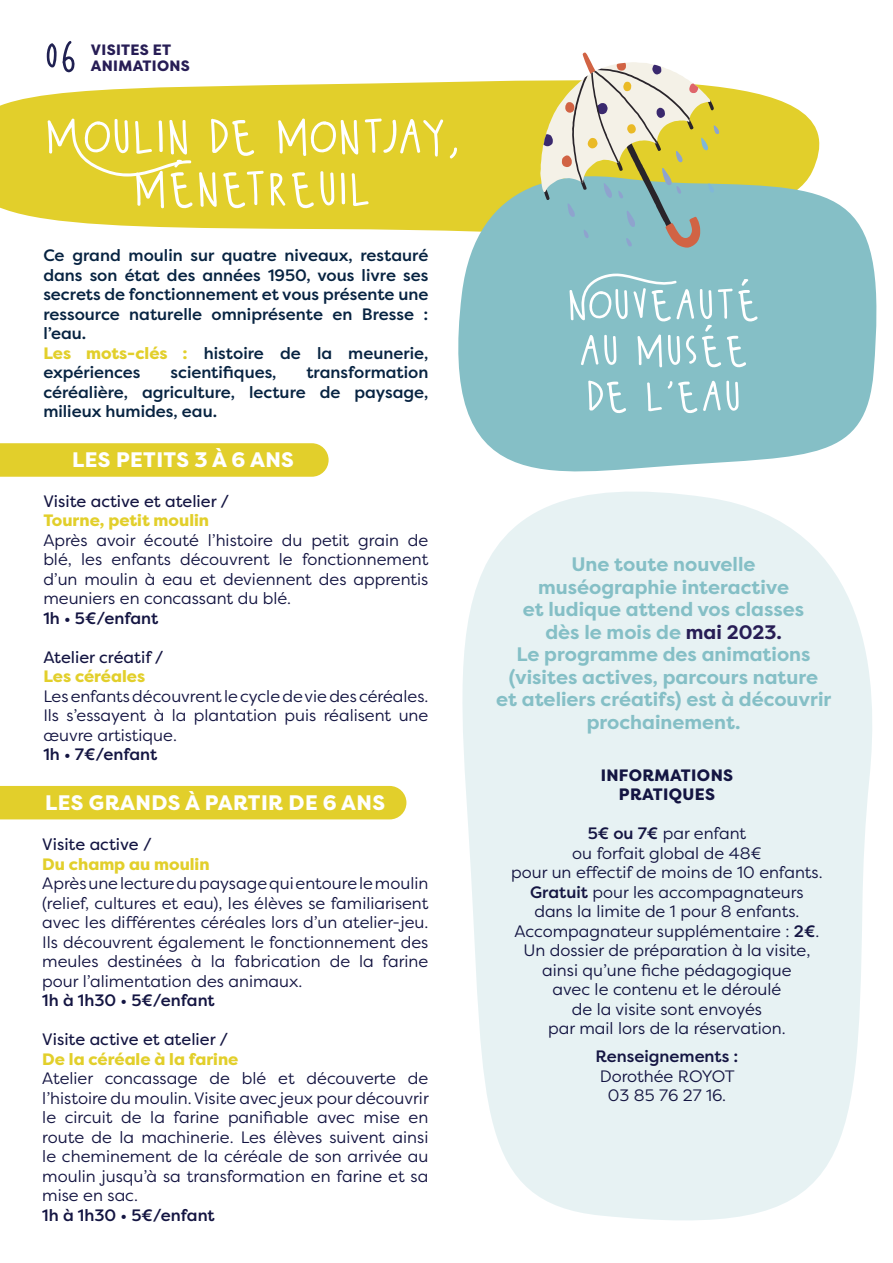
<style>
.page{position:relative;width:893px;height:1263px;background:#fff}
.page>*{position:absolute;margin:0;border:0;box-sizing:border-box;transform-origin:0 0}
.t1{font:69.75px/52.2px "Wildy Sans";letter-spacing:-.05em;color:#fff;text-align:center}
.t2{font:62.1px "Wildy Sans";color:#202152}
.t3{font:61.05px/45.8px "Wildy Sans";letter-spacing:-.05em;color:#fff}
.t4{font:800 21px "Filson Pro";letter-spacing:.02em;color:#fff}
.t5{font:700 19.5px/22.5px "Filson Pro";color:#85bfc6;text-align:center}
.t6{font:16.5px/19.5px "Filson Pro";color:#141542;text-align:justify}
.t7{font:500 16.5px/19.5px "Filson Pro";color:#072341}
.t8{font:500 16.5px "Filson Pro";color:#141542}
.t9{font:16.5px "Filson Pro";color:#141542}
.t10{font:800 16.5px "Filson Pro";color:#e2cf2b}
.t11{font:800 16.5px/19.5px "Filson Pro";letter-spacing:.02em;color:#141542;text-align:center}
.t12{font:800 15px/15px "Filson Pro";letter-spacing:.02em;color:#271d55}
.s1{font-weight:800;color:#e2cf2b}
.s2{color:#271d55}
.s3{font-weight:500}
</style>
<div class="page">
<svg style="left:0;top:80px;width:820px;height:151px;background:#e4d33e"></svg>
<svg style="left:437px;top:171px;width:440px;height:301px;background:#99c8c4"></svg>
<svg style="left:540px;top:52px;width:179px;height:196px;background:#c3cdac"></svg>
<svg style="left:462px;top:492px;width:410px;height:729px;background:#e9f3f4"></svg>
<svg style="left:0;top:443px;width:329px;height:34px;background:#e2d030"></svg>
<div style="left:0;top:786px;width:406px;height:33px;background:#e2cf2b"></div>
<h2 class="t2" style="left:42px;top:28px;width:38px">06</h2>
<p class="t12" style="left:91px;top:43px;width:100px">VISITES ET<br>ANIMATIONS</p>
<h1 class="t1" style="left:43px;top:117px;width:421px">Moulin de montjay, ménetreuil</h1>
<p class="t7" style="left:43px;top:245px;width:387px">Ce grand moulin sur quatre niveaux, restauré dans son état des années 1950, vous livre ses secrets de fonctionnement et vous présente une ressource naturelle omniprésente en Bresse : l’eau.<br><span class="s1">Les mots-clés :</span> histoire de la meunerie, expériences</p>
<p class="t7" style="left:43px;top:362px;width:387px;text-align:justify;text-indent:263px">transformation céréalière, agriculture, lecture de paysage, milieux humides, eau.</p>
<p class="t4" style="left:72px;top:447px;width:223px">LES PETITS 3 À 6 ANS</p>
<p class="t7" style="left:170px;top:362px;width:108px">scientifiques,</p>
<p class="t9" style="left:43px;top:490px;width:187px">Visite active et atelier /</p>
<p class="t10" style="left:43px;top:510px;width:167px">Tourne, petit moulin</p>
<p class="t6" style="left:43px;top:530px;width:387px">Après avoir écouté l’histoire du petit grain de blé, les enfants découvrent le fonctionnement d’un moulin à eau et deviennent des apprentis meuniers en concassant du blé.</p>
<p class="t8" style="left:43px;top:607px;width:116px">1h • 5€/enfant</p>
<p class="t9" style="left:43px;top:646px;width:122px">Atelier créatif /</p>
<p class="t10" style="left:43px;top:666px;width:103px">Les céréales</p>
<p class="t6" style="left:43px;top:686px;width:387px">Les enfants découvrent le cycle de vie des céréales.<br>Ils s’essayent à la plantation puis réalisent une œuvre artistique.</p>
<p class="t8" style="left:43px;top:743px;width:116px">1h • 7€/enfant</p>
<p class="t4" style="left:45px;top:790px;width:341px">LES GRANDS À PARTIR DE 6 ANS</p>
<p class="t9" style="left:42px;top:833px;width:111px">Visite active /</p>
<p class="t10" style="left:42px;top:854px;width:169px">Du champ au moulin</p>
<p class="t6" style="left:42px;top:873px;width:388px">Après une lecture du paysage qui entoure le moulin (relief, cultures et eau), les élèves se familiarisent avec les différentes céréales lors d’un atelier-jeu.<br>Ils découvrent également le fonctionnement des meules destinées à la fabrication de la farine pour l’alimentation des animaux.</p>
<p class="t8" style="left:42px;top:989px;width:174px">1h à 1h30 • 5€/enfant</p>
<p class="t9" style="left:42px;top:1028px;width:187px">Visite active et atelier /</p>
<p class="t10" style="left:42px;top:1049px;width:198px">De la céréale à la farine</p>
<p class="t6" style="left:42px;top:1068px;width:388px">Atelier concassage de blé et découverte de l’histoire du moulin. Visite avec jeux pour découvrir le circuit de la farine panifiable avec mise en route de la machinerie. Les élèves suivent ainsi le cheminement de la céréale de son arrivée au moulin jusqu’à sa transformation en farine et sa mise en sac.</p>
<p class="t8" style="left:42px;top:1204px;width:174px">1h à 1h30 • 5€/enfant</p>
<h3 class="t3" style="left:565px;top:287px;width:198px">Nouveauté au musée de l’eau</h3>
<p class="t5" style="left:496px;top:553px;width:337px">Une toute nouvelle<br>muséographie interactive<br>et ludique attend vos classes<br>dès le mois de <span class="s2">mai 2023.<br></span>Le programme des animations (visites actives, parcours nature<br>et ateliers créatifs) est à découvrir prochainement.</p>
<p class="t11" style="left:601px;top:765px;width:134px">INFORMATIONS<br>PRATIQUES</p>
<p class="t6" style="left:511px;top:823px;width:313px;text-align:center"><span class="s3">5€ ou 7€</span> par enfant<br>ou forfait global de 48€<br>pour un effectif de moins de 10 enfants.<br><span class="s3">Gratuit</span> pour les accompagnateurs dans la limite de 1 pour 8 enfants.<br>Accompagnateur supplémentaire : <span class="s3">2€</span>.<br>Un dossier de préparation à la visite, ainsi qu’une fiche pédagogique<br>avec le contenu et le déroulé<br>de la visite sont envoyés<br>par mail lors de la réservation.</p>
<p class="t8" style="left:595px;top:1045px;width:145px">Renseignements :</p>
<p class="t6" style="left:600px;top:1066px;width:136px;text-align:center">Dorothée ROYOT<br>03 85 76 27 16.</p>
</div>
